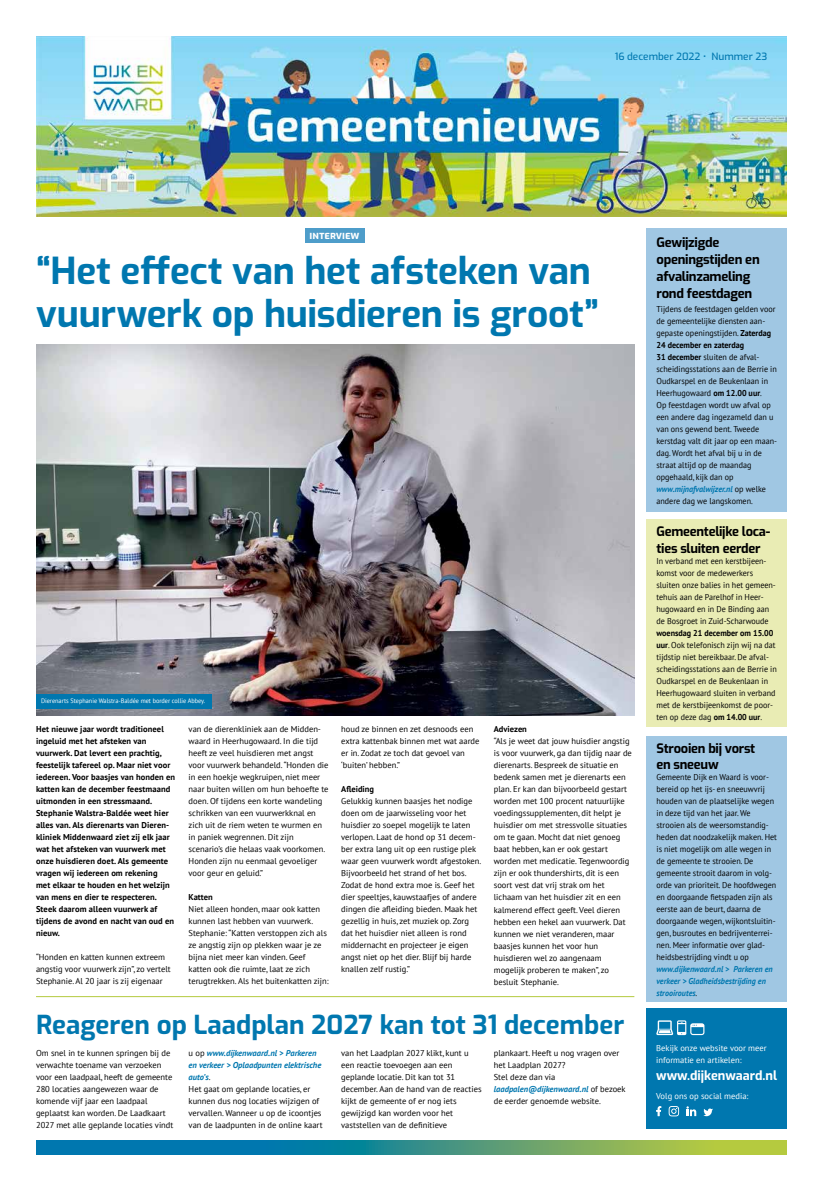
<style>
.page{position:relative;width:823px;height:1191px;background:#fff}
.page>*{position:absolute;margin:0;border:0;box-sizing:border-box;transform-origin:0 0}
.t1{font:700 37px/43px "Exo";letter-spacing:-.005em;color:#0077af}
.t2{font:700 26px "Exo";color:#0077af}
.t3{font:700 13px/17px "Exo";letter-spacing:-.02em;color:#000}
.t4{font:700 12.7px "Exo";color:#fff}
.t5{font:700 11px "Exo";color:#fff}
.t6{font:500 10px "Exo";color:#0077af}
.t7{font:8.5px/12px "PT Sans";color:#000}
.t8{font:8.5px/12px "PT Sans";color:#000;scale:.95 1}
.t9{font:700 8.5px/12px "PT Sans";letter-spacing:.01em;color:#000}
.t10{font:italic 700 8.5px/12px "PT Sans";color:#0077af;scale:.95 1}
.t11{font:8.5px/12px "PT Sans";color:#fff}
.t12{font:6.5px "PT Sans";color:#fff;scale:.96 1}
.s1{font-weight:700}
.s2{font-weight:700;font-style:italic;color:#0077af}
.s3{font-weight:400;font-style:normal;color:#000}
</style>
<div class="page">
<img style="left:37px;top:36px;width:748px;height:180px">
<svg style="left:36px;top:1140px;width:750px;height:15px"></svg>
<hr style="left:36px;top:996px;width:598px;height:1px;background:#b5ca3f">
<div style="left:646px;top:1008px;width:140px;height:120px;background:#0077af"></div>
<svg style="left:656px;top:1020px;width:48px;height:15px"></svg>
<svg style="left:668px;top:1106px;width:10px;height:10px"></svg>
<svg style="left:686px;top:1106px;width:9px;height:10px"></svg>
<svg style="left:703px;top:1108px;width:9px;height:8px"></svg>
<svg style="left:656px;top:1106px;width:4px;height:10px"></svg>
<div style="left:646px;top:519px;width:140px;height:208px;background:#e9ecb4"></div>
<div style="left:646px;top:736px;width:140px;height:265px;background:#a0c7e3"></div>
<div style="left:646px;top:228px;width:140px;height:283px;background:#a0c7e3"></div>
<img style="left:36px;top:345px;width:598px;height:370px">
<div style="left:36px;top:694px;width:175px;height:14px;background:#0077af"></div>
<div style="left:305px;top:228px;width:59px;height:15px;background:#4e9dca"></div>
<p class="t6" style="left:614px;top:49px;width:154px">16 december 2022 • Nummer 23</p>
<p class="t5" style="left:309px;top:227px;width:51px">interview</p>
<h1 class="t1" style="left:36px;top:247px;width:564px">“Het effect van het afsteken van vuurwerk op huisdieren is groot”</h1>
<p class="t12" style="left:41px;top:697px;width:172px">Dierenarts Stephanie Walstra-Baldée met border collie Abbey.</p>
<h3 class="t3" style="left:656px;top:233px;width:105px">Gewijzigde openingstijden en afvalinzameling rond feestdagen</h3>
<p class="t8" style="left:656px;top:303px;width:128px">Tijdens de feestdagen gelden voor de gemeentelijke diensten aan&shy;gepaste openingstijden. <span class="s1">Zaterdag<br>24 december en zaterdag<br>31 december</span> sluiten de afval&shy;scheidingsstations aan de Berrie in<br>Oudkarspel en de Beukenlaan in<br>Heerhugowaard <span class="s1">om 12.00 uur</span>.<br>Op feestdagen wordt uw afval op een andere dag ingezameld dan u van ons gewend bent. Tweede kerstdag valt dit jaar op een maan&shy;dag. Wordt het afval bij u in de straat altijd op de maandag opgehaald, kijk dan op <span class="s2">www.mijnafvalwijzer.nl</span> op welke andere dag we langskomen.</p>
<h3 class="t3" style="left:656px;top:522px;width:115px">Gemeentelijke loca&shy;ties sluiten eerder</h3>
<p class="t8" style="left:656px;top:555px;width:127px">In verband met een kerstbijeen&shy;komst voor de medewerkers sluiten onze balies in het gemeen&shy;tehuis aan de Parelhof in Heer&shy;hugowaard en in De Binding aan de Bosgroet in Zuid-Scharwoude</p>
<p class="t8" style="left:656px;top:627px;width:128px"><span class="s1">woensdag 21 december om 15.00 uur</span>. Ook telefonisch zijn wij na dat tijdstip niet bereikbaar. De afval&shy;scheidingsstations aan de Berrie in<br>Oudkarspel en de Beukenlaan in<br>Heerhugowaard sluiten in verband met de kerstbijeenkomst de poor&shy;ten op deze dag <span class="s1">om 14.00 uur</span>.</p>
<p class="t9" style="left:36px;top:723px;width:141px">Het nieuwe jaar wordt traditioneel ingeluid met het afsteken van vuurwerk. Dat levert een prachtig, feestelijk tafereel op. Maar niet voor iedereen. Voor baasjes van honden en katten kan de december feestmaand uitmonden in een stressmaand.<br>Stephanie Walstra-Baldée weet hier alles van. Als dierenarts van Dieren&shy;kliniek Middenwaard ziet zij elk jaar wat het afsteken van vuurwerk met onze huisdieren doet. Als gemeente vragen wij iedereen om rekening<br>met elkaar te houden en het welzijn van mens en dier te respecteren.<br>Steek daarom alleen vuurwerk af tijdens de avond en nacht van oud en nieuw.</p>
<p class="t7" style="left:36px;top:951px;width:136px">“Honden en katten kunnen extreem angstig voor vuurwerk zijn”, zo vertelt<br>Stephanie. Al 20 jaar is zij eigenaar</p>
<p class="t7" style="left:188px;top:723px;width:141px">van de dierenkliniek aan de Midden&shy;waard in Heerhugowaard. In die tijd heeft ze veel huisdieren met angst voor vuurwerk behandeld. “Honden die in een hoekje wegkruipen, niet meer naar buiten willen om hun behoefte te doen. Of tijdens een korte wandeling schrikken van een vuurwerkknal en zich uit de riem weten te wurmen en in paniek wegrennen. Dit zijn scenario’s die helaas vaak voorkomen.<br>Honden zijn nu eenmaal gevoeliger voor geur en geluid.”</p>
<p class="t9" style="left:188px;top:891px;width:26px">Katten</p>
<p class="t7" style="left:188px;top:903px;width:141px">Niet alleen honden, maar ook katten kunnen last hebben van vuurwerk.<br>Stephanie: “Katten verstoppen zich als ze angstig zijn op plekken waar je ze bijna niet meer kan vinden. Geef katten ook die ruimte, laat ze zich terugtrekken. Als het buitenkatten zijn:</p>
<p class="t7" style="left:341px;top:723px;width:140px">houd ze binnen en zet desnoods een extra kattenbak binnen met wat aarde er in. Zodat ze toch dat gevoel van ‘buiten’ hebben.”</p>
<p class="t9" style="left:341px;top:783px;width:34px">Afleiding</p>
<p class="t7" style="left:341px;top:795px;width:142px">Gelukkig kunnen baasjes het nodige doen om de jaarwisseling voor het huisdier zo soepel mogelijk te laten verlopen. Laat de hond op 31 decem&shy;ber extra lang uit op een rustige plek waar geen vuurwerk wordt afgestoken.<br>Bijvoorbeeld het strand of het bos.<br>Zodat de hond extra moe is. Geef het dier speeltjes, kauwstaafjes of andere dingen die afleiding bieden. Maak het gezellig in huis, zet muziek op. Zorg dat het huisdier niet alleen is rond middernacht en projecteer je eigen angst niet op het dier. Blijf bij harde knallen zelf rustig.”</p>
<p class="t9" style="left:493px;top:723px;width:35px">Adviezen</p>
<p class="t7" style="left:493px;top:735px;width:140px">“Als je weet dat jouw huisdier angstig is voor vuurwerk, ga dan tijdig naar de dierenarts. Bespreek de situatie en bedenk samen met je dierenarts een plan. Er kan dan bijvoorbeeld gestart worden met 100 procent natuurlijke voedingssupplementen, dit helpt je huisdier om met stressvolle situaties om te gaan. Mocht dat niet genoeg baat hebben, kan er ook gestart worden met medicatie. Tegenwoordig zijn er ook thundershirts, dit is een soort vest dat vrij strak om het lichaam van het huisdier zit en een kalmerend effect geeft. Veel dieren hebben een hekel aan vuurwerk. Dat kunnen we niet veranderen, maar baasjes kunnen het voor hun huisdieren wel zo aangenaam mogelijk proberen te maken”, zo besluit Stephanie.</p>
<h2 class="t2" style="left:36px;top:1006px;width:589px">Reageren op Laadplan 2027 kan tot 31 december</h2>
<p class="t7" style="left:36px;top:1047px;width:139px">Om snel in te kunnen springen bij de verwachte toename van verzoeken voor een laadpaal, heeft de gemeente 280 locaties aangewezen waar de komende vijf jaar een laadpaal geplaatst kan worden. De Laadkaart 2027 met alle geplande locaties vindt</p>
<p class="t7" style="left:188px;top:1047px;width:135px">u op <span class="s2">www.dijkenwaard.nl &gt; Parkeren en verkeer &gt; Oplaadpunten elektrische auto’s</span>.<br>Het gaat om geplande locaties, er kunnen dus nog locaties wijzigen of vervallen. Wanneer u op de icoontjes van de laadpunten in de online kaart</p>
<p class="t7" style="left:341px;top:1047px;width:142px">van het Laadplan 2027 klikt, kunt u een reactie toevoegen aan een geplande locatie. Dit kan tot 31 december. Aan de hand van de reacties kijkt de gemeente of er nog iets gewijzigd kan worden voor het vaststellen van de definitieve</p>
<p class="t7" style="left:493px;top:1047px;width:133px">plankaart. Heeft u nog vragen over het Laadplan 2027?<br>Stel deze dan via <span class="s2">laadpalen@dijkenwaard.nl</span> of bezoek de eerder genoemde website.</p>
<h3 class="t3" style="left:656px;top:740px;width:100px;line-height:15.6px">Strooien bij vorst en sneeuw</h3>
<p class="t8" style="left:656px;top:771px;width:128px">Gemeente Dijk en Waard is voor&shy;bereid op het ijs- en sneeuwvrij houden van de plaatselijke wegen in deze tijd van het jaar. We strooien als de weersomstandig&shy;heden dat noodzakelijk maken. Het is niet mogelijk om alle wegen in de gemeente te strooien. De gemeente strooit daarom in volg&shy;orde van prioriteit. De hoofdwegen en doorgaande fietspaden zijn als eerste aan de beurt, daarna de doorgaande wegen, wijkontsluitin&shy;gen, busroutes en bedrijventerrei&shy;nen. Meer informatie over glad&shy;heidsbestrijding vindt u op</p>
<p class="t10" style="left:656px;top:963px;width:124px">www.dijkenwaard.nl &gt; Parkeren en verkeer &gt; Gladheidsbestrijding en strooiroutes<span class="s3">.</span></p>
<p class="t11" style="left:656px;top:1041px;width:112px">Bekijk onze website voor meer informatie en artikelen:</p>
<p class="t11" style="left:656px;top:1089px;width:94px">Volg ons op social media:</p>
<h3 class="t4" style="left:656px;top:1066px;width:122px">www.dijkenwaard.nl</h3>
</div>
